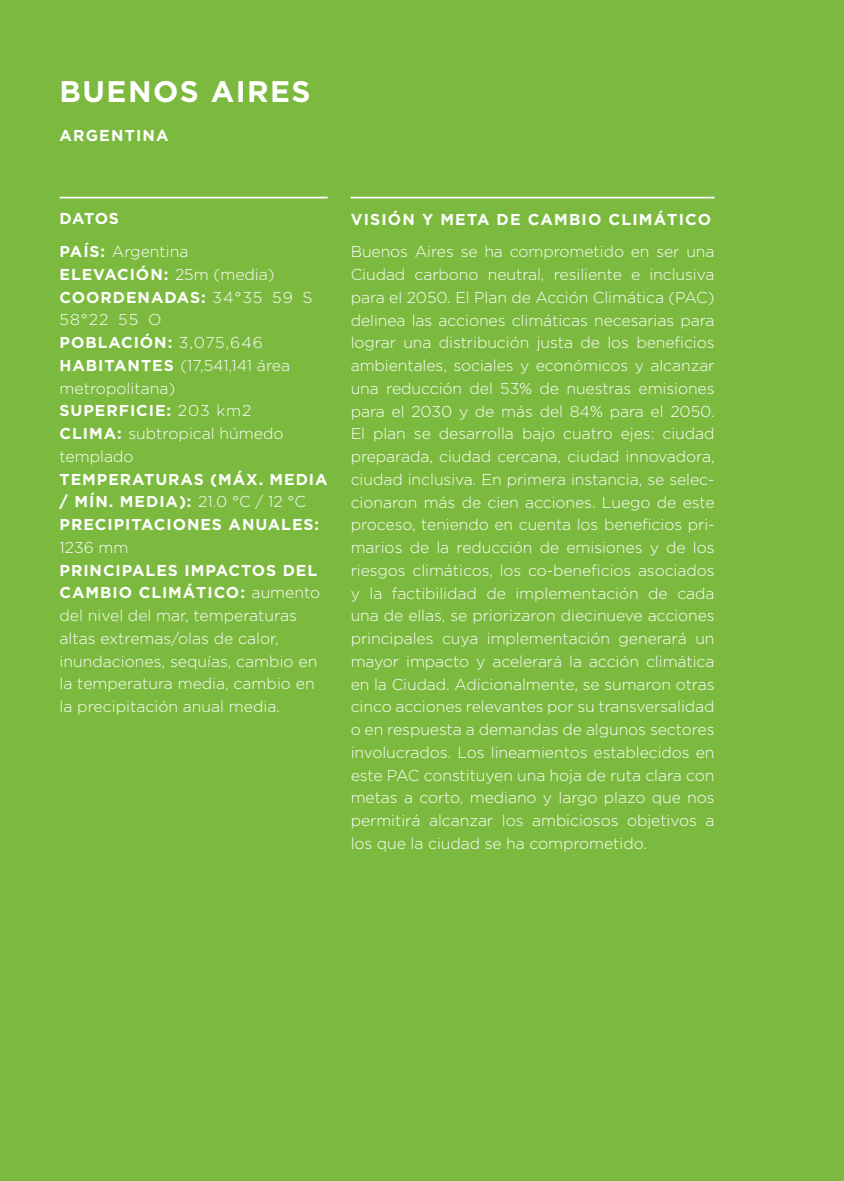
<style>
.page{position:relative;width:844px;height:1181px;background:#fff}
.page>*{position:absolute;margin:0;border:0;box-sizing:border-box;transform-origin:0 0}
.t1{font:700 29.75px "Gotham HTF";letter-spacing:.05em;color:#fff}
.t2{font:300 15.75px/22.8px "Gotham HTF";color:#fff}
.t3{font:700 15.75px/22.8px "Gotham HTF";letter-spacing:.06em;color:#fff}
.s1{font-weight:300}
.s2{font-weight:700}
</style>
<div class="page">
<div style="left:0;top:0;width:843px;height:1181px;background:#7bba3e"></div>
<hr style="left:350px;top:197px;width:364px;height:1px;background:#fff">
<hr style="left:60px;top:197px;width:267px;height:1px;background:#fff">
<h1 class="t1" style="left:60px;top:75px;width:252px">BUENOS AIRES</h1>
<p class="t3" style="left:60px;top:124px;width:111px">ARGENTINA</p>
<p class="t3" style="left:60px;top:202px;width:130px;line-height:32.7px">DATOS<br>PAÍS: <span class="s1">Argentina</span></p>
<p class="t2" style="left:60px;top:263px;width:254px"><span class="s2">ELEVACIÓN:</span> 25m (media)<br><span class="s2">COORDENADAS:</span> 34°35′59 S<br>58°22′55 O<br><span class="s2">POBLACIÓN:</span> 3,075,646<br><span class="s2">HABITANTES</span> (17,541,141 área metropolitana)<br><span class="s2">SUPERFICIE:</span> 203 km2<br><span class="s2">CLIMA:</span> subtropical húmedo templado</p>
<p class="t3" style="left:60px;top:467px;width:269px">TEMPERATURAS (MÁX. MEDIA / MÍN. MEDIA): <span class="s1">21.0 °C / 12 °C<br></span>PRECIPITACIONES ANUALES:</p>
<p class="t2" style="left:60px;top:536px;width:70px">1236 mm</p>
<p class="t2" style="left:60px;top:558px;width:262px"><span class="s2">PRINCIPALES IMPACTOS DEL<br>CAMBIO CLIMÁTICO:</span> aumento del nivel del mar, temperaturas altas extremas/olas de calor, inundaciones, sequías, cambio en la temperatura media, cambio en la precipitación anual media.</p>
<p class="t3" style="left:350px;top:207px;width:362px">VISIÓN Y META DE CAMBIO CLIMÁTICO</p>
<p class="t2" style="left:350px;top:240px;width:365px;text-align:justify">Buenos Aires se ha comprometido en ser una Ciudad carbono neutral, resiliente e inclusiva para el 2050. El Plan de Acción Climática (PAC) delinea las acciones climáticas necesarias para lograr una distribución justa de los beneficios ambientales, sociales y económicos y alcanzar una reducción del 53% de nuestras emisiones para el 2030 y de más del 84% para el 2050.<br>El plan se desarrolla bajo cuatro ejes: ciudad preparada, ciudad cercana, ciudad innovadora, ciudad inclusiva. En primera instancia, se selec&shy;cionaron más de cien acciones. Luego de este proceso, teniendo en cuenta los beneficios pri&shy;marios de la reducción de emisiones y de los riesgos climáticos, los co-beneficios asociados y la factibilidad de implementación de cada una de ellas, se priorizaron diecinueve acciones principales cuya implementación generará un mayor impacto y acelerará la acción climática en la Ciudad. Adicionalmente, se sumaron otras cinco acciones relevantes por su transversalidad o en respuesta a demandas de algunos sectores involucrados. Los lineamientos establecidos en este PAC constituyen una hoja de ruta clara con metas a corto, mediano y largo plazo que nos permitirá alcanzar los ambiciosos objetivos a los que la ciudad se ha comprometido.</p>
</div>
